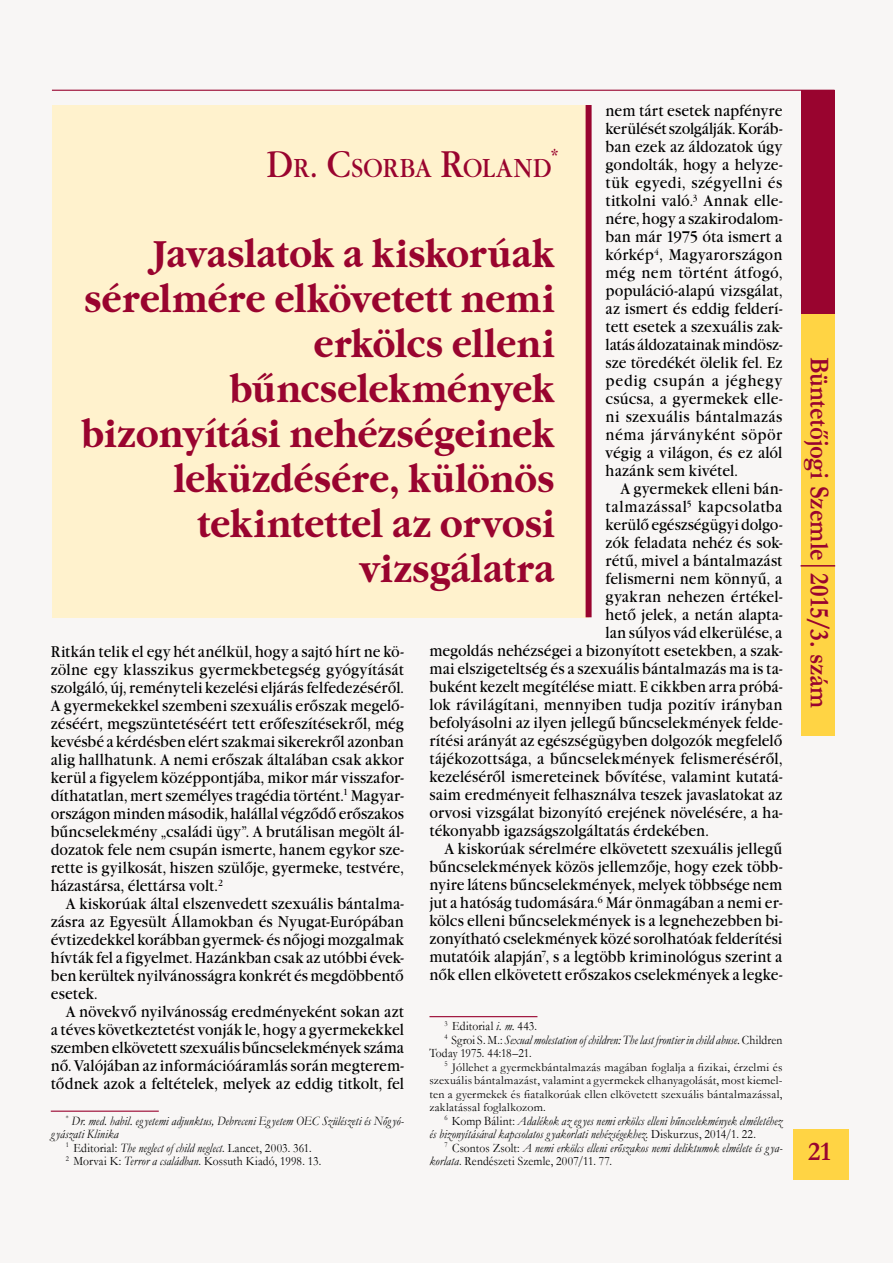
<style>
.page{position:relative;width:893px;height:1263px;background:#fff}
.page>*{position:absolute;margin:0;border:0;box-sizing:border-box;transform-origin:0 0}
.t1{font:700 38.55px/45px "Garamond PFL";letter-spacing:-.005em;color:#99042f;text-align:right;scale:.91 1}
.t2{font:700 27.3px "Garamond";letter-spacing:-.005em;color:#99042f;scale:.91 1}
.t3{font:27px "Garamond PFL";letter-spacing:-.005em;color:#99042f;scale:.91 1}
.t4{font:700 27px "Garamond";color:#99042f}
.t5{font:22.35px "Garamond PFL";color:#99042f;scale:.91 1}
.t6{font:16.05px "Garamond PFL";color:#000;scale:.91 1}
.t7{font:16.05px "Garamond PFL";letter-spacing:.02em;color:#000;scale:.91 1}
.t8{font:16.05px "Garamond PFL";letter-spacing:-.02em;color:#000;scale:.91 1}
.t9{font:16.05px "Garamond PFL";letter-spacing:.035em;color:#000;scale:.91 1}
.t10{font:italic 12.9px "Garamond";letter-spacing:.01em;color:#000;scale:.91 1}
.t11{font:12.9px "Garamond";letter-spacing:.01em;color:#000;scale:.91 1}
.t12{font:12px/13.5px "Garamond";letter-spacing:.02em;color:#000;text-align:justify}
.s1{font-style:italic}
.s2{font-style:normal}
.s3{font-size:38.55px}
</style>
<div class="page">
<div style="left:793px;top:1129px;width:56px;height:51px;background:#ffd444"></div>
<hr style="left:52px;top:90px;width:782px;height:1px;background:#99042f">
<div style="left:801px;top:312px;width:34px;height:424px;background:#ffd444"></div>
<div style="left:801px;top:91px;width:34px;height:223px;background:#99042f"></div>
<hr style="left:801px;top:565px;width:34px;height:2px;background:#99042f">
<hr style="left:51px;top:1110px;width:108px;height:2px;background:#99042f">
<hr style="left:429px;top:1016px;width:108px;height:1px;background:#99042f">
<div style="left:52px;top:105px;width:537px;height:512px;background:#fff2cd"></div>
<div style="left:586px;top:105px;width:6px;height:512px;background:#99042f"></div>
<p class="t6" style="left:606px;top:102px;width:196px">nem tárt esetek napfényre</p>
<p class="t6" style="left:606px;top:120px;width:196px">kerülését szolgálják. Koráb-</p>
<p class="t6" style="left:606px;top:138px;width:196px">ban ezek az áldozatok úgy</p>
<p class="t6" style="left:606px;top:156px;width:196px">gondolták, hogy a helyze-</p>
<p class="t9" style="left:606px;top:174px;width:196px">tük egyedi, szégyellni és</p>
<p class="t6" style="left:606px;top:192px;width:196px">titkolni való.<sup>3</sup> Annak elle-</p>
<p class="t6" style="left:606px;top:210px;width:196px">nére, hogy a szakirodalom-</p>
<p class="t6" style="left:606px;top:228px;width:196px">ban már 1975 óta ismert a</p>
<p class="t6" style="left:606px;top:246px;width:196px">kórkép<sup>4</sup>, Magyarországon</p>
<p class="t6" style="left:606px;top:264px;width:196px">még nem történt átfogó,</p>
<p class="t6" style="left:606px;top:282px;width:196px">populáció-alapú vizsgálat,</p>
<p class="t6" style="left:606px;top:299px;width:196px">az ismert és eddig felderí-</p>
<p class="t6" style="left:606px;top:318px;width:196px">tett esetek a szexuális zak-</p>
<p class="t6" style="left:606px;top:336px;width:196px">latás áldozatainak mindös -</p>
<p class="t6" style="left:606px;top:354px;width:196px">sze töredékét ölelik fel. Ez</p>
<p class="t6" style="left:606px;top:372px;width:196px">pedig csupán a jéghegy</p>
<p class="t6" style="left:606px;top:390px;width:196px">csúcsa, a gyermekek elle-</p>
<p class="t6" style="left:606px;top:408px;width:196px">ni szexuális bántalmazás</p>
<p class="t6" style="left:606px;top:426px;width:196px">néma járványként söpör</p>
<p class="t6" style="left:606px;top:444px;width:196px">végig a világon, és ez alól</p>
<p class="t6" style="left:606px;top:461px;width:147px">hazánk sem kivétel.</p>
<p class="t6" style="left:620px;top:479px;width:179px">A gyermekek elleni bán-</p>
<p class="t6" style="left:606px;top:498px;width:196px">talmazással<sup>5</sup> kapcsolatba</p>
<p class="t8" style="left:606px;top:516px;width:196px">kerülő egészségügyi dolgo-</p>
<p class="t6" style="left:606px;top:534px;width:196px">zók feladata nehéz és sok-</p>
<p class="t6" style="left:606px;top:552px;width:196px">rétű, mivel a bántalmazást</p>
<p class="t6" style="left:606px;top:570px;width:196px">felismerni nem könnyű, a</p>
<p class="t6" style="left:606px;top:588px;width:196px">gyakran nehezen értékel-</p>
<p class="t6" style="left:606px;top:606px;width:196px">hető jelek, a netán alapta-</p>
<p class="t6" style="left:606px;top:624px;width:196px">lan súlyos vád elkerülése, a</p>
<p class="t6" style="left:429px;top:642px;width:389px">megoldás nehézségei a bizonyított esetekben, a szak-</p>
<p class="t6" style="left:429px;top:660px;width:389px">mai elszigeteltség és a szexuális bántalmazás ma is ta-</p>
<p class="t6" style="left:429px;top:678px;width:389px">buként kezelt megítélése miatt. E cikkben arra próbá-</p>
<p class="t6" style="left:429px;top:696px;width:389px">lok rávilágítani, mennyiben tudja pozitív irányban</p>
<p class="t6" style="left:429px;top:714px;width:389px">befolyásolni az ilyen jellegű bűncselekmények felde-</p>
<p class="t6" style="left:429px;top:732px;width:389px">rítési arányát az egészségügyben dolgozók megfelelő</p>
<p class="t6" style="left:429px;top:750px;width:389px">tájékozottsága, a bűncselekmények felismeréséről,</p>
<p class="t6" style="left:429px;top:768px;width:389px">kezeléséről ismereteinek bővítése, valamint kutatá-</p>
<p class="t6" style="left:429px;top:786px;width:389px">saim eredményeit felhasználva teszek javaslatokat az</p>
<p class="t6" style="left:429px;top:804px;width:389px">orvosi vizsgálat bizonyító erejének növelésére, a ha-</p>
<p class="t6" style="left:429px;top:822px;width:308px">tékonyabb igazságszolgáltatás érdekében.</p>
<p class="t7" style="left:444px;top:840px;width:373px">A kiskorúak sérelmére elkövetett szexuális jellegű</p>
<p class="t6" style="left:429px;top:858px;width:389px">bűncselekmények közös jellemzője, hogy ezek több-</p>
<p class="t6" style="left:429px;top:876px;width:389px">nyire látens bűncselekmények, melyek többsége nem</p>
<p class="t6" style="left:429px;top:894px;width:389px">jut a hatóság tudomására.<sup>6</sup> Már önmagában a nemi er-</p>
<p class="t6" style="left:429px;top:912px;width:389px">kölcs elleni bűncselekmények is a legnehezebben bi-</p>
<p class="t6" style="left:429px;top:930px;width:389px">zonyítható cselekmények közé sorolhatóak felderítési</p>
<p class="t6" style="left:429px;top:948px;width:389px">mutatóik alapján<sup>7</sup>, s a legtöbb kriminológus szerint a</p>
<p class="t6" style="left:429px;top:966px;width:389px">nők ellen elkövetett erőszakos cselekmények a legke-</p>
<p class="t11" style="left:444px;top:1017px;width:103px"><sup>3</sup> Editorial <span class="s1">i. m.</span> 443.</p>
<p class="t10" style="left:444px;top:1031px;width:373px"><sup>4</sup> <span class="s2">Sgroi S. M.:</span> Sexual molestation of children: The last frontier in child abuse. <span class="s2">Children</span></p>
<p class="t11" style="left:429px;top:1044px;width:114px">Today 1975. 44:18–21.</p>
<p class="t12" style="left:429px;top:1060px;width:354px;text-indent:15px"><sup>5</sup> Jóllehet a gyermekbántalmazás magában foglalja a fizikai, érzelmi és szexuális bántalmazást, valamint a gyermekek elhanyagolását, most kiemel&shy;ten a gyermekek és fiatalkorúak ellen elkövetett szexuális bántalmazással, zaklatással foglalkozom.</p>
<p class="t10" style="left:444px;top:1112px;width:373px"><sup>6</sup> <span class="s2">Komp Bálint:</span> Adalékok az eg yes nemi erkölcs elleni bűncselekmények elméletéhez</p>
<p class="t10" style="left:429px;top:1125px;width:360px">és bizonyításával kapcsolatos g yakorlati nehézségekhez. <span class="s2">Diskurzus, 2014/1. 22.</span></p>
<p class="t10" style="left:444px;top:1139px;width:373px"><sup>7</sup> <span class="s2">Csontos Zsolt:</span> A nemi erkölcs elleni erőszakos nemi deliktumok elmélete és g ya-</p>
<p class="t11" style="left:429px;top:1152px;width:202px"><span class="s1">korlata</span>. Rendészeti Szemle, 2007/11. 77.</p>
<p class="t3" style="left:266px;top:152px;width:313px"><span class="s3">D</span>R<span class="s3">. C</span>SORBA <span class="s3">R</span>OLAND</p>
<p class="t5" style="left:550px;top:144px;width:11px">*</p>
<p class="t1" style="left:81px;top:232px;width:522px">Javaslatok a kiskorúak sérelmére elkövetett nemi erkölcs elleni bűncselekmények bizonyítási nehézségeinek leküzdésére, különös tekintettel az orvosi vizsgálatra</p>
<p class="t6" style="left:51px;top:642px;width:390px">Ritkán telik el egy hét anélkül, hogy a sajtó hírt ne kö-</p>
<p class="t6" style="left:51px;top:660px;width:390px">zölne egy klasszikus gyermekbetegség gyógyítását</p>
<p class="t6" style="left:51px;top:678px;width:390px">szolgáló, új, reményteli kezelési eljárás felfedezéséről.</p>
<p class="t6" style="left:51px;top:696px;width:390px">A gyermekekkel szembeni szexuális erőszak megelő-</p>
<p class="t6" style="left:51px;top:714px;width:390px">zéséért, megszüntetéséért tett erőfeszítésekről, még</p>
<p class="t6" style="left:51px;top:732px;width:390px">kevésbé a kérdésben elért szakmai sikerekről azonban</p>
<p class="t6" style="left:51px;top:750px;width:390px">alig hallhatunk. A nemi erőszak általában csak akkor</p>
<p class="t6" style="left:51px;top:768px;width:390px">kerül a figyelem középpontjába, mikor már visszafor-</p>
<p class="t6" style="left:51px;top:786px;width:390px">díthatatlan, mert személyes tragédia történt.<sup>1</sup> Magyar-</p>
<p class="t6" style="left:51px;top:804px;width:390px">országon minden második, halállal végződő erőszakos</p>
<p class="t6" style="left:51px;top:822px;width:390px">bűncselekmény „családi ügy”. A brutálisan megölt ál-</p>
<p class="t6" style="left:51px;top:840px;width:390px">dozatok fele nem csupán ismerte, hanem egykor sze-</p>
<p class="t6" style="left:51px;top:858px;width:390px">rette is gyilkosát, hiszen szülője, gyermeke, testvére,</p>
<p class="t6" style="left:51px;top:876px;width:191px">házastársa, élettársa volt.<sup>2</sup></p>
<p class="t6" style="left:66px;top:894px;width:373px">A kiskorúak által elszenvedett szexuális bántalma-</p>
<p class="t6" style="left:51px;top:912px;width:390px">zásra az Egyesült Államokban és Nyugat-Európában</p>
<p class="t6" style="left:51px;top:930px;width:390px">évtizedekkel korábban gyermek- és nőjogi mozgalmak</p>
<p class="t6" style="left:51px;top:948px;width:390px">hívták fel a figyelmet. Hazánkban csak az utóbbi évek-</p>
<p class="t6" style="left:51px;top:966px;width:390px">ben kerültek nyilvánosságra konkrét és megdöbbentő</p>
<p class="t6" style="left:51px;top:984px;width:53px">esetek.</p>
<p class="t6" style="left:66px;top:1002px;width:373px">A növekvő nyilvánosság eredményeként sokan azt</p>
<p class="t6" style="left:51px;top:1020px;width:390px">a téves következtetést vonják le, hogy a gyermekekkel</p>
<p class="t6" style="left:51px;top:1038px;width:390px">szemben elkövetett szexuális bűncselekmények száma</p>
<p class="t6" style="left:51px;top:1056px;width:390px">nő. Valójában az információáramlás során megterem-</p>
<p class="t6" style="left:51px;top:1074px;width:390px">tődnek azok a feltételek, melyek az eddig titkolt, fel</p>
<p class="t10" style="left:66px;top:1112px;width:373px"><sup>*</sup> Dr. med. habil. eg yetemi adjunktus, Debreceni Eg yetem OEC Szülészeti és Nőg yó-</p>
<p class="t10" style="left:51px;top:1125px;width:76px">g yászati Klinika</p>
<p class="t11" style="left:66px;top:1139px;width:272px"><sup>1</sup> Editorial: <span class="s1">The neglect of child neglect</span>. Lancet, 2003. 361.</p>
<p class="t11" style="left:66px;top:1152px;width:282px"><sup>2</sup> Morvai K: <span class="s1">Terror a családban</span>. Kossuth Kiadó, 1998. 13.</p>
<h2 class="t2" style="left:838px;top:357px;width:388px;rotate:90deg">Büntetőjogi Szemle 2015/3. szám</h2>
<p class="t4" style="left:808px;top:1133px;width:24px">21</p>
</div>
